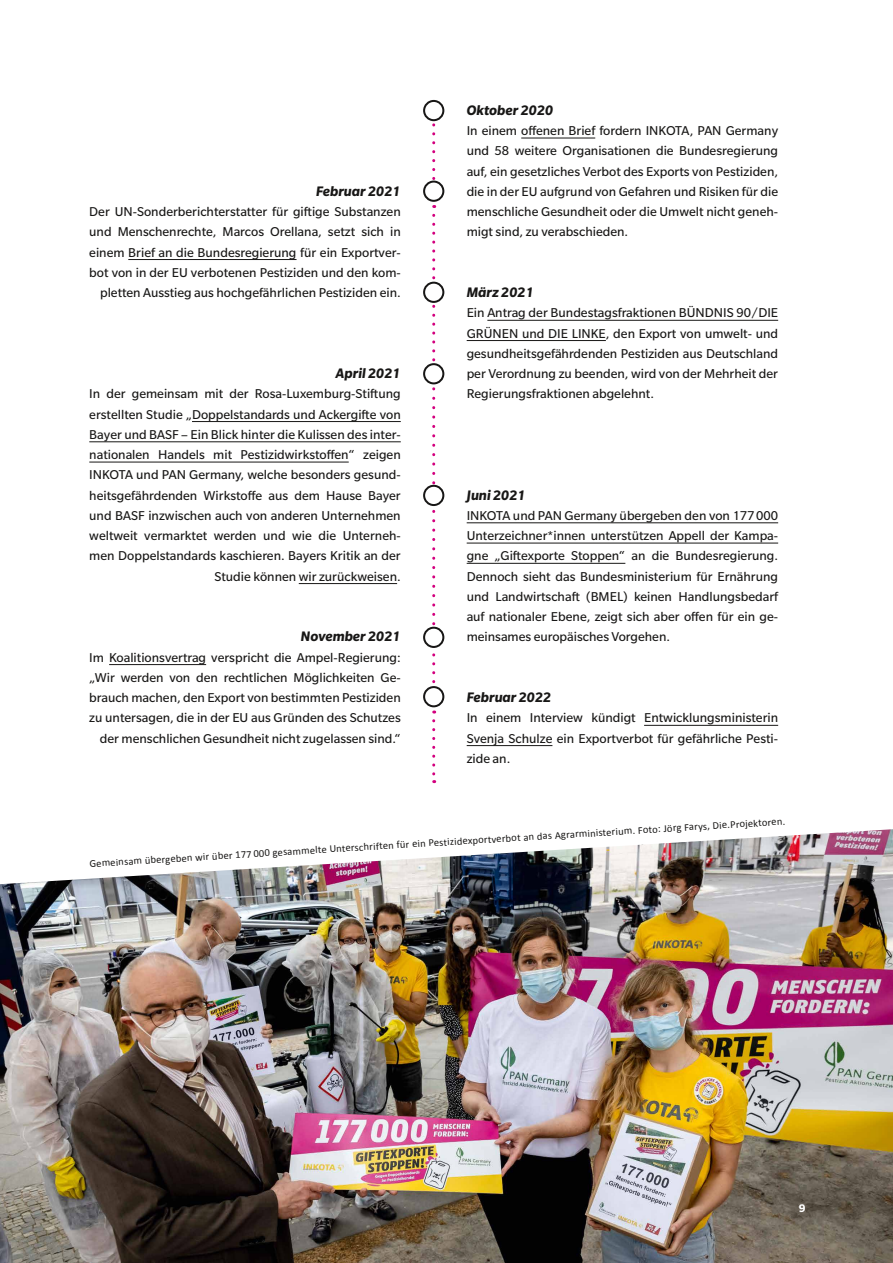
<style>
.page{position:relative;width:893px;height:1263px;background:#fff}
.page>*{position:absolute;margin:0;border:0;box-sizing:border-box;transform-origin:0 0}
.t1{font:italic 700 15px "Slate Pro";color:#181716}
.t2{font:13.95px/20.2px "Slate Pro";color:#181716;text-align:justify}
.t3{font:700 12px "Slate Pro";color:#fff}
.t4{font:10.5px "Calibri";color:#181716}
</style>
<div class="page">
<hr style="left:521px;top:138px;width:74px;height:1px;background:#181716">
<hr style="left:128px;top:259px;width:169px;height:1px;background:#181716">
<hr style="left:487px;top:320px;width:291px;height:1px;background:#181716">
<hr style="left:467px;top:340px;width:139px;height:1px;background:#181716">
<hr style="left:192px;top:421px;width:209px;height:1px;background:#181716">
<hr style="left:89px;top:441px;width:312px;height:1px;background:#181716">
<hr style="left:89px;top:462px;width:260px;height:1px;background:#181716">
<hr style="left:299px;top:583px;width:98px;height:1px;background:#181716">
<hr style="left:109px;top:664px;width:97px;height:1px;background:#181716">
<hr style="left:644px;top:725px;width:134px;height:1px;background:#181716">
<hr style="left:467px;top:745px;width:85px;height:1px;background:#181716">
<hr style="left:467px;top:522px;width:311px;height:1px;background:#181716">
<hr style="left:467px;top:543px;width:311px;height:1px;background:#181716">
<hr style="left:467px;top:563px;width:158px;height:1px;background:#181716">
<img style="left:0;top:829px;width:893px;height:434px">
<svg style="left:432px;top:125px;width:3px;height:56px"></svg>
<svg style="left:432px;top:215px;width:3px;height:67px"></svg>
<svg style="left:432px;top:306px;width:3px;height:56px"></svg>
<svg style="left:432px;top:389px;width:3px;height:96px"></svg>
<svg style="left:432px;top:511px;width:3px;height:116px"></svg>
<svg style="left:432px;top:653px;width:3px;height:31px"></svg>
<svg style="left:432px;top:721px;width:3px;height:62px"></svg>
<div style="left:423px;top:100px;width:21px;height:21px;border:2px solid #181716;border-radius:50%"></div>
<div style="left:423px;top:181px;width:21px;height:21px;border:2px solid #181716;border-radius:50%"></div>
<div style="left:423px;top:282px;width:21px;height:21px;border:2px solid #181716;border-radius:50%"></div>
<div style="left:423px;top:363px;width:21px;height:21px;border:2px solid #181716;border-radius:50%"></div>
<div style="left:423px;top:485px;width:21px;height:21px;border:2px solid #181716;border-radius:50%"></div>
<div style="left:423px;top:627px;width:21px;height:21px;border:2px solid #181716;border-radius:50%"></div>
<div style="left:423px;top:686px;width:21px;height:21px;border:2px solid #181716;border-radius:50%"></div>
<p class="t1" style="left:316px;top:183px;width:86px">Februar 2021</p>
<p class="t2" style="left:89px;top:201px;width:313px;text-align:right">Der UN-Sonderberichterstatter für giftige Substanzen und Menschenrechte, Marcos Orellana, setzt sich in einem Brief an die Bundesregierung für ein Exportver&shy;bot von in der EU verbotenen Pestiziden und den kom&shy;pletten Ausstieg aus hochgefährlichen Pestiziden ein.</p>
<p class="t1" style="left:336px;top:365px;width:66px">April 2021</p>
<p class="t2" style="left:89px;top:384px;width:313px;text-align:right">In der gemeinsam mit der Rosa-Luxemburg-Stiftung erstellten Studie „Doppelstandards und Ackergifte von Bayer und BASF – Ein Blick hinter die Kulissen des inter&shy;nationalen Handels mit Pestizidwirkstoffen“ zeigen INKOTA und PAN Germany, welche besonders gesund&shy;heitsgefährdenden Wirkstoffe aus dem Hause Bayer und BASF inzwischen auch von anderen Unternehmen weltweit vermarktet werden und wie die Unterneh&shy;men Doppelstandards kaschieren. Bayers Kritik an der Studie können wir zurückweisen.</p>
<p class="t1" style="left:301px;top:628px;width:102px">November 2021</p>
<p class="t2" style="left:89px;top:647px;width:313px;text-align:right">Im Koalitionsvertrag verspricht die Ampel-Regierung: „Wir werden von den rechtlichen Möglichkeiten Ge&shy;brauch machen, den Export von bestimmten Pestiziden zu untersagen, die in der EU aus Gründen des Schutzes der menschlichen Gesundheit nicht zugelassen sind.“</p>
<p class="t1" style="left:467px;top:102px;width:88px">Oktober 2020</p>
<p class="t2" style="left:467px;top:120px;width:313px">In einem offenen Brief fordern INKOTA, PAN Germany und 58 weitere Organisationen die Bundesregierung auf, ein gesetzliches Verbot des Exports von Pestiziden, die in der EU aufgrund von Gefahren und Risiken für die menschliche Gesundheit oder die Umwelt nicht geneh&shy;migt sind, zu verabschieden.</p>
<p class="t1" style="left:467px;top:284px;width:69px">März 2021</p>
<p class="t2" style="left:467px;top:303px;width:313px">Ein Antrag der Bundestagsfraktionen BÜNDNIS 90/DIE GRÜNEN und DIE LINKE, den Export von umwelt- und gesundheitsgefährdenden Pestiziden aus Deutschland per Verordnung zu beenden, wird von der Mehrheit der Regierungsfraktionen abgelehnt.</p>
<p class="t1" style="left:467px;top:486px;width:61px">Juni 2021</p>
<p class="t2" style="left:467px;top:505px;width:313px">INKOTA und PAN Germany übergeben den von 177000<br>Unterzeichner*innen unterstützen Appell der Kampa&shy;gne „Giftexporte Stoppen“ an die Bundesregierung.<br>Dennoch sieht das Bundesministerium für Ernährung und Landwirtschaft (BMEL) keinen Handlungsbedarf auf nationaler Ebene, zeigt sich aber offen für ein ge&shy;meinsames europäisches Vorgehen.</p>
<p class="t1" style="left:467px;top:689px;width:86px">Februar 2022</p>
<p class="t2" style="left:467px;top:708px;width:313px">In einem Interview kündigt Entwicklungsministerin Svenja Schulze ein Exportverbot für gefährliche Pesti&shy;zide an.</p>
<p class="t4" style="left:89px;top:854px;width:698px;rotate:-3deg">Gemeinsam übergeben wir über 177 000 gesammelte Unterschriften für ein Pestizidexportverbot an das Agrarministerium. Foto: Jörg Farys, Die.Projektoren.</p>
<p class="t3" style="left:799px;top:1201px;width:8px">9</p>
</div>
